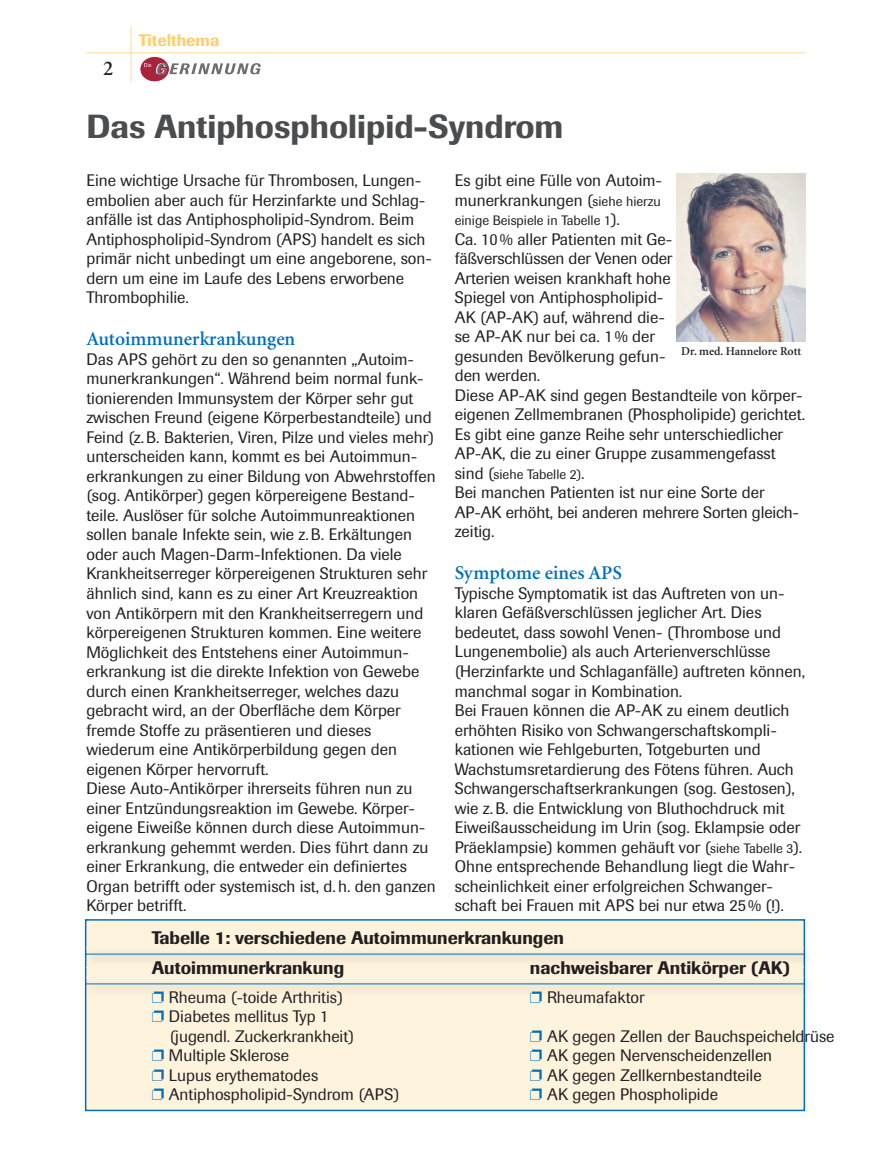
<style>
.page{position:relative;width:891px;height:1171px;background:#fff}
.page>*{position:absolute;margin:0;border:0;box-sizing:border-box;transform-origin:0 0}
.t1{font:500 33px "Imago";color:#4b4c4d}
.t2{font:600 21px "Minion";color:#231f20}
.t3{font:600 19.5px "Minion";color:#006fba}
.t4{font:500 18px/30px "Imago";color:#231f20}
.t5{font:16.5px/19.5px "Imago";color:#231f20}
.t6{font:500 16.5px "Imago";color:#fece6b}
.t7{font:13.5px "Imago";color:#231f20}
.t8{font:600 12px "Minion";color:#231f20}
.s1{font-size:13.5px}
.s2{font-size:16.5px}
.s3{color:#006fba}
</style>
<div class="page">
<hr style="left:131px;top:26px;width:1px;height:56px;background:#fedc9a">
<hr style="left:86px;top:52px;width:719px;height:1px;background:#fedc9a">
<div style="left:140px;top:56px;width:29px;height:26px;background:#a9233d;border-radius:50%"></div>
<div style="left:140px;top:56px;width:30px;height:26px;border:1px solid #fff;border-radius:50%"></div>
<svg style="left:144px;top:63px;width:117px;height:11px"></svg>
<img style="left:677px;top:174px;width:128px;height:167px">
<div style="left:85px;top:919px;width:720px;height:192px;background:#fef4de"></div>
<div style="left:85px;top:947px;width:720px;height:20px;background:#f8eed8"></div>
<hr style="left:86px;top:953px;width:718px;height:1px;background:#006fba">
<div style="left:85px;top:978px;width:720px;height:18px;background:#f8eed8"></div>
<hr style="left:86px;top:983px;width:718px;height:1px;background:#006fba">
<p class="t2" style="left:103px;top:60px;width:12px">2</p>
<p class="t6" style="left:139px;top:35px;width:82px">Titelthema</p>
<h1 class="t1" style="left:86px;top:115px;width:479px">Das Antiphospholipid-Syndrom</h1>
<p class="t5" style="left:86px;top:172px;width:347px">Eine wichtige Ursache für Thrombosen, Lungen&shy;embolien aber auch für Herzinfarkte und Schlag&shy;anfälle ist das Antiphospholipid-Syndrom. Beim Antiphospholipid-Syndrom (APS) handelt es sich primär nicht unbedingt um eine angeborene, son&shy;dern um eine im Laufe des Lebens erworbene Thrombophilie.</p>
<p class="t3" style="left:86px;top:331px;width:210px">Autoimmunerkrankungen</p>
<p class="t5" style="left:86px;top:351px;width:351px">Das APS gehört zu den so genannten „Autoim&shy;munerkrankungen“. Während beim normal funk&shy;tionierenden Immunsystem der Körper sehr gut zwischen Freund (eigene Körperbestandteile) und Feind (z. B. Bakterien, Viren, Pilze und vieles mehr) unterscheiden kann, kommt es bei Autoimmun&shy;erkrankungen zu einer Bildung von Abwehrstoffen (sog. Antikörper) gegen körpereigene Bestand&shy;teile. Auslöser für solche Autoimmunreaktionen sollen banale Infekte sein, wie z. B. Erkältungen oder auch Magen-Darm-Infektionen. Da viele Krankheitserreger körpereigenen Strukturen sehr ähnlich sind, kann es zu einer Art Kreuzreaktion von Antikörpern mit den Krankheitserregern und körpereigenen Strukturen kommen. Eine weitere Möglichkeit des Entstehens einer Autoimmun&shy;erkrankung ist die direkte Infektion von Gewebe durch einen Krankheitserreger, welches dazu gebracht wird, an der Oberfläche dem Körper fremde Stoffe zu präsentieren und dieses wiederum eine Antikörperbildung gegen den eigenen Körper hervorruft.<br>Diese Auto-Antikörper ihrerseits führen nun zu einer Entzündungsreaktion im Gewebe. Körper&shy;eigene Eiweiße können durch diese Autoimmun&shy;erkrankung gehemmt werden. Dies führt dann zu einer Erkrankung, die entweder ein definiertes Organ betrifft oder systemisch ist, d. h. den ganzen Körper betrifft.</p>
<p class="t5" style="left:455px;top:172px;width:209px">Es gibt eine Fülle von Autoim&shy;munerkrankungen (<span class="s1">siehe hierzu</span></p>
<p class="t7" style="left:455px;top:216px;width:167px">einige Beispiele in Tabelle 1<span class="s2">).</span></p>
<p class="t5" style="left:455px;top:231px;width:352px">Ca. 10 % aller Patienten mit Ge-<br>fäßverschlüssen der Venen oder<br>Arterien weisen krankhaft hohe<br>Spiegel von Antiphospholipid-<br>AK (AP-AK) auf, während die-<br>se AP-AK nur bei ca. 1 % der<br>gesunden Bevölkerung gefun-<br>den werden.<br>Diese AP-AK sind gegen Bestandteile von körper&shy;eigenen Zellmembranen (Phospholipide) gerichtet.<br>Es gibt eine ganze Reihe sehr unterschiedlicher AP-AK, die zu einer Gruppe zusammengefasst</p>
<p class="t7" style="left:455px;top:469px;width:131px"><span class="s2">sind (</span>siehe Tabelle 2)<span class="s2">.</span></p>
<p class="t5" style="left:455px;top:484px;width:346px">Bei manchen Patienten ist nur eine Sorte der<br>AP-AK erhöht, bei anderen mehrere Sorten gleich&shy;zeitig.</p>
<p class="t3" style="left:455px;top:565px;width:169px">Symptome eines APS</p>
<p class="t5" style="left:455px;top:585px;width:352px">Typische Symptomatik ist das Auftreten von un&shy;klaren Gefäßverschlüssen jeglicher Art. Dies bedeutet, dass sowohl Venen- (Thrombose und Lungenembolie) als auch Arterienverschlüsse (Herzinfarkte und Schlaganfälle) auftreten können, manchmal sogar in Kombination.<br>Bei Frauen können die AP-AK zu einem deutlich erhöhten Risiko von Schwangerschaftskompli&shy;kationen wie Fehlgeburten, Totgeburten und Wachstumsretardierung des Fötens führen. Auch Schwangerschaftserkrankungen (sog. Gestosen), wie z. B. die Entwicklung von Bluthochdruck mit Eiweißausscheidung im Urin (sog. Eklampsie oder Präeklampsie) kommen gehäuft vor (<span class="s1">siehe Tabelle 3</span>).<br>Ohne entsprechende Behandlung liegt die Wahr&shy;scheinlichkeit einer erfolgreichen Schwanger&shy;schaft bei Frauen mit APS bei nur etwa 25 % (!).</p>
<p class="t4" style="left:152px;top:924px;width:414px">Tabelle 1: verschiedene Autoimmunerkrankungen<br>Autoimmunerkrankung</p>
<p class="t8" style="left:681px;top:347px;width:122px">Dr. med. Hannelore Rott</p>
<p class="t4" style="left:530px;top:954px;width:262px">nachweisbarer Antikörper (AK)</p>
<p class="t5" style="left:152px;top:989px;width:192px"><span class="s3">❐</span> Rheuma (-toide Arthritis)</p>
<p class="t5" style="left:530px;top:989px;width:116px"><span class="s3">❐</span> Rheumafaktor</p>
<p class="t5" style="left:170px;top:1008px;width:185px;text-indent:-18px"><span class="s3">❐</span> Diabetes mellitus Typ 1 (jugendl. Zuckerkrankheit)</p>
<p class="t5" style="left:530px;top:1028px;width:306px"><span class="s3">❐</span> AK gegen Zellen der Bauchspeicheldrüse</p>
<p class="t5" style="left:152px;top:1047px;width:139px"><span class="s3">❐</span> Multiple Sklerose</p>
<p class="t5" style="left:530px;top:1047px;width:244px"><span class="s3">❐</span> AK gegen Nervenscheidenzellen</p>
<p class="t5" style="left:152px;top:1067px;width:168px"><span class="s3">❐</span> Lupus erythematodes</p>
<p class="t5" style="left:530px;top:1067px;width:233px"><span class="s3">❐</span> AK gegen Zellkernbestandteile</p>
<p class="t5" style="left:152px;top:1086px;width:249px"><span class="s3">❐</span> Antiphospholipid-Syndrom (APS)</p>
<p class="t5" style="left:530px;top:1086px;width:189px"><span class="s3">❐</span> AK gegen Phospholipide</p>
</div>
